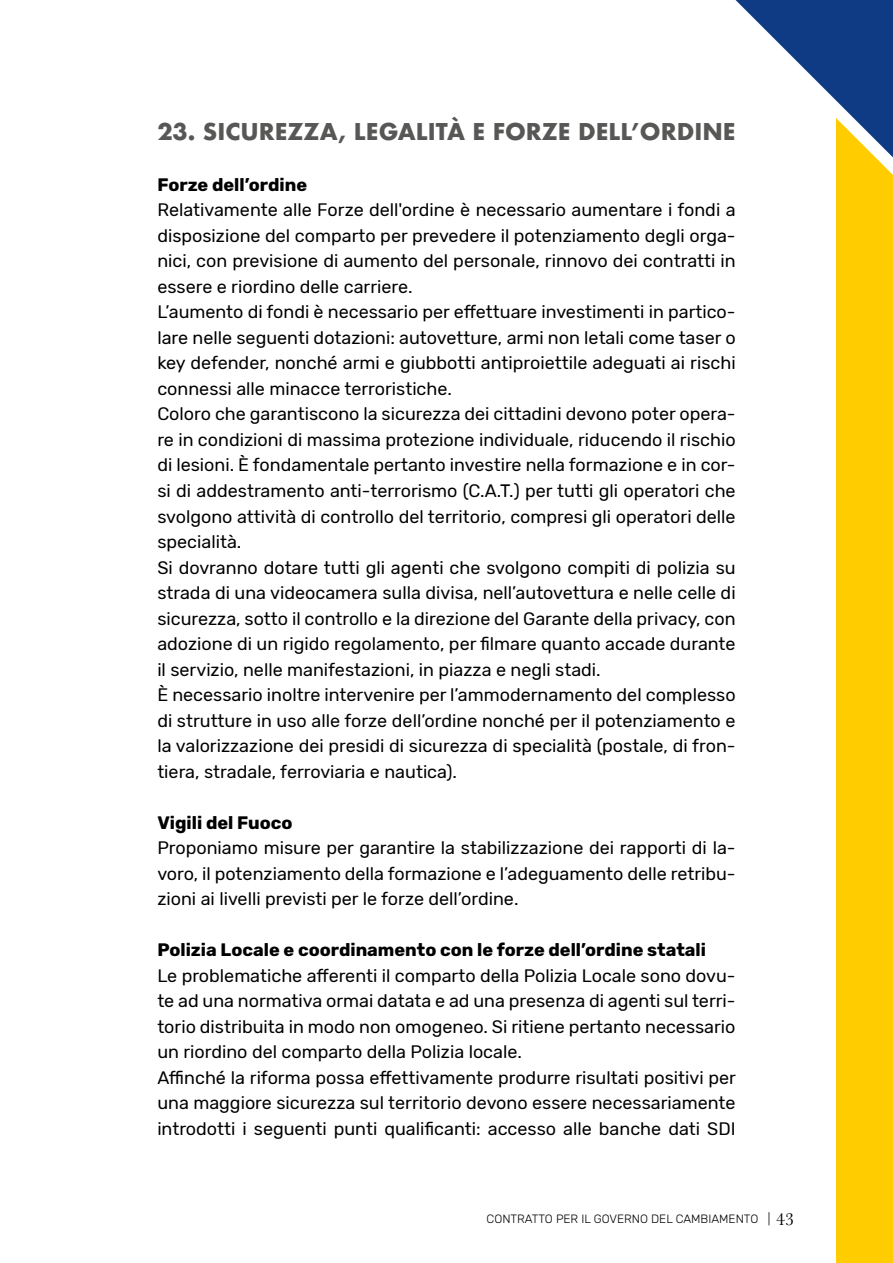
<style>
.page{position:relative;width:893px;height:1263px;background:#fff}
.page>*{position:absolute;margin:0;border:0;box-sizing:border-box;transform-origin:0 0}
.t1{font:700 22.5px "Futura";color:#575756}
.t2{font:18px/25.5px "Rubik";color:#000}
.t3{font:700 18px "Rubik";color:#000}
.t4{font:300 12px "Rubik";color:#000}
.s1{font-family:"Baskerville";font-weight:400;font-size:18px}
</style>
<div class="page">
<div style="left:836px;top:0;width:57px;height:1263px;background:#fc0"></div>
<svg style="left:735px;top:0;width:158px;height:175px"></svg>
<p class="t1" style="left:157px;top:115px;width:580px">23. SICUREZZA, LEGALITÀ E FORZE DELL’ORDINE</p>
<p class="t3" style="left:157px;top:174px;width:151px">Forze dell’ordine</p>
<p class="t2" style="left:157px;top:198px;width:580px">Relativamente alle Forze dell'ordine è necessario aumentare i fondi a disposizione del comparto per prevedere il potenziamento degli orga&shy;nici, con previsione di aumento del personale, rinnovo dei contratti in essere e riordino delle carriere.<br>L’aumento di fondi è necessario per effettuare investimenti in partico&shy;lare nelle seguenti dotazioni: autovetture, armi non letali come taser o key defender, nonché armi e giubbotti antiproiettile adeguati ai rischi connessi alle minacce terroristiche.<br>Coloro che garantiscono la sicurezza dei cittadini devono poter opera&shy;re in condizioni di massima protezione individuale, riducendo il rischio di lesioni. È fondamentale pertanto investire nella formazione e in cor&shy;si di addestramento anti-terrorismo (C.A.T.) per tutti gli operatori che svolgono attività di controllo del territorio, compresi gli operatori delle specialità.<br>Si dovranno dotare tutti gli agenti che svolgono compiti di polizia su strada di una videocamera sulla divisa, nell’autovettura e nelle celle di sicurezza, sotto il controllo e la direzione del Garante della privacy, con adozione di un rigido regolamento, per filmare quanto accade durante il servizio, nelle manifestazioni, in piazza e negli stadi.<br>È necessario inoltre intervenire per l’ammodernamento del complesso di strutture in uso alle forze dell’ordine nonché per il potenziamento e la valorizzazione dei presidi di sicurezza di specialità (postale, di fron&shy;tiera, stradale, ferroviaria e nautica).</p>
<p class="t3" style="left:157px;top:812px;width:137px">Vigili del Fuoco</p>
<p class="t2" style="left:157px;top:835px;width:580px;text-align:justify">Proponiamo misure per garantire la stabilizzazione dei rapporti di la&shy;voro, il potenziamento della formazione e l’adeguamento delle retribu&shy;zioni ai livelli previsti per le forze dell’ordine.</p>
<p class="t3" style="left:157px;top:939px;width:550px">Polizia Locale e coordinamento con le forze dell’ordine statali</p>
<p class="t2" style="left:157px;top:963px;width:580px">Le problematiche afferenti il comparto della Polizia Locale sono dovu&shy;te ad una normativa ormai datata e ad una presenza di agenti sul terri&shy;torio distribuita in modo non omogeneo. Si ritiene pertanto necessario un riordino del comparto della Polizia locale.<br>Affinché la riforma possa effettivamente produrre risultati positivi per una maggiore sicurezza sul territorio devono essere necessariamente introdotti i seguenti punti qualificanti: accesso alle banche dati SDI</p>
<p class="t4" style="left:487px;top:1212px;width:309px">CONTRATTO PER IL GOVERNO DEL CAMBIAMENTO | <span class="s1">43</span></p>
</div>
